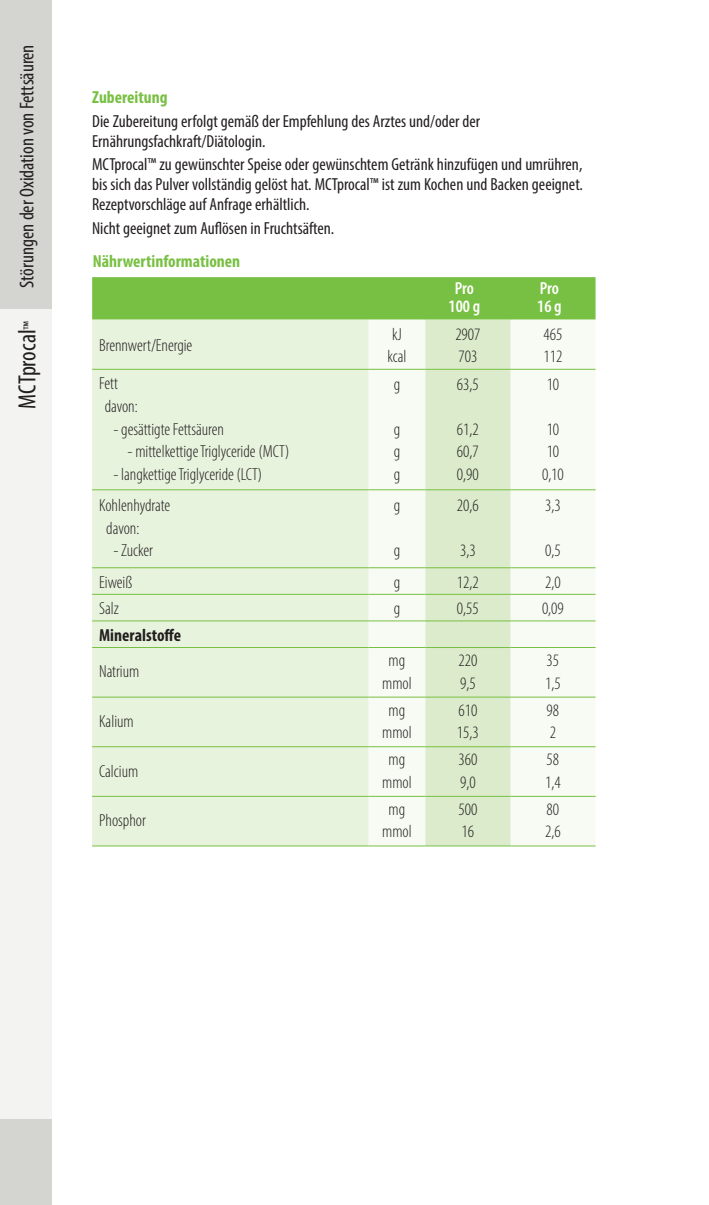
<style>
.page{position:relative;width:709px;height:1205px;background:#fff}
.page>*{position:absolute;margin:0;border:0;box-sizing:border-box;transform-origin:0 0}
.t1{font:condensed 25px "Myriad Pro";color:#231f20}
.t2{font:condensed 20px "Myriad Pro";color:#231f20}
.t3{font:300 condensed 17.5px/22.5px "Myriad Pro";color:#231f20}
.t4{font:condensed 17.5px/20px "Myriad Pro";color:#231f20}
.t5{font:700 condensed 17.5px "Myriad Pro";color:#78c043}
.t6{font:600 condensed 17.5px/17.5px "Myriad Pro";letter-spacing:-.005em;color:#fff;text-align:center}
.t7{font:700 condensed 17.5px "Myriad Pro";color:#231f20}
.s1{font-size:17.5px}
</style>
<div class="page">
<div style="left:92px;top:277px;width:503px;height:43px;background:#78c043"></div>
<div style="left:92px;top:320px;width:277px;height:525px;background:#e8f3de"></div>
<div style="left:369px;top:320px;width:226px;height:525px;background:#f7fbf3"></div>
<svg style="left:425px;top:320px;width:85px;height:525px;fill:#dbebcb"></svg>
<hr style="left:92px;top:369px;width:277px;height:1px;background:#78c043">
<hr style="left:369px;top:369px;width:56px;height:1px;background:#78c043">
<hr style="left:425px;top:369px;width:85px;height:1px;background:#78c043">
<hr style="left:510px;top:369px;width:85px;height:1px;background:#78c043">
<hr style="left:92px;top:489px;width:277px;height:1px;background:#78c043">
<hr style="left:369px;top:489px;width:56px;height:1px;background:#78c043">
<hr style="left:425px;top:489px;width:85px;height:1px;background:#78c043">
<hr style="left:510px;top:489px;width:85px;height:1px;background:#78c043">
<hr style="left:92px;top:567px;width:277px;height:1px;background:#78c043">
<hr style="left:369px;top:567px;width:56px;height:1px;background:#78c043">
<hr style="left:425px;top:567px;width:85px;height:1px;background:#78c043">
<hr style="left:510px;top:567px;width:85px;height:1px;background:#78c043">
<hr style="left:92px;top:594px;width:277px;height:1px;background:#78c043">
<hr style="left:369px;top:594px;width:56px;height:1px;background:#78c043">
<hr style="left:425px;top:594px;width:85px;height:1px;background:#78c043">
<hr style="left:510px;top:594px;width:85px;height:1px;background:#78c043">
<hr style="left:92px;top:620px;width:277px;height:1px;background:#78c043">
<hr style="left:369px;top:620px;width:56px;height:1px;background:#78c043">
<hr style="left:425px;top:620px;width:85px;height:1px;background:#78c043">
<hr style="left:510px;top:620px;width:85px;height:1px;background:#78c043">
<hr style="left:92px;top:647px;width:277px;height:1px;background:#78c043">
<hr style="left:369px;top:647px;width:56px;height:1px;background:#78c043">
<hr style="left:425px;top:647px;width:85px;height:1px;background:#78c043">
<hr style="left:510px;top:647px;width:85px;height:1px;background:#78c043">
<hr style="left:92px;top:697px;width:277px;height:1px;background:#78c043">
<hr style="left:369px;top:697px;width:56px;height:1px;background:#78c043">
<hr style="left:425px;top:697px;width:85px;height:1px;background:#78c043">
<hr style="left:510px;top:697px;width:85px;height:1px;background:#78c043">
<hr style="left:92px;top:746px;width:277px;height:1px;background:#78c043">
<hr style="left:369px;top:746px;width:56px;height:1px;background:#78c043">
<hr style="left:425px;top:746px;width:85px;height:1px;background:#78c043">
<hr style="left:510px;top:746px;width:85px;height:1px;background:#78c043">
<hr style="left:92px;top:796px;width:277px;height:1px;background:#78c043">
<hr style="left:369px;top:796px;width:56px;height:1px;background:#78c043">
<hr style="left:425px;top:796px;width:85px;height:1px;background:#78c043">
<hr style="left:510px;top:796px;width:85px;height:1px;background:#78c043">
<hr style="left:92px;top:845px;width:277px;height:1px;background:#78c043">
<hr style="left:369px;top:845px;width:56px;height:1px;background:#78c043">
<hr style="left:425px;top:845px;width:85px;height:1px;background:#78c043">
<hr style="left:510px;top:845px;width:85px;height:1px;background:#78c043">
<div style="left:0;top:309px;width:52px;height:811px;background:#f3f3f2"></div>
<div style="left:0;top:1120px;width:52px;height:85px;background:#d4d4d0"></div>
<div style="left:0;top:0;width:52px;height:309px;background:#d4d4d0"></div>
<p class="t2" style="left:15px;top:288px;width:245px;rotate:-90deg">Störungen der Oxidation von Fettsäuren</p>
<h1 class="t1" style="left:12px;top:408px;width:89px;rotate:-90deg">MCTprocal<span class="s1">™</span></h1>
<p class="t5" style="left:92px;top:86px;width:77px">Zubereitung</p>
<p class="t4" style="left:92px;top:111px;width:389px">Die Zubereitung erfolgt gemäß der Empfehlung des Arztes und/oder der<br>Ernährungsfachkraft/Diätologin.</p>
<p class="t4" style="left:92px;top:154px;width:492px;text-align:justify">MCTprocal™ zu gewünschter Speise oder gewünschtem Getränk hinzufügen und umrü hren, bis sich das Pulver vollständig gelöst hat. MCTprocal™ ist zum Kochen und Backen geeignet.<br>Rezeptvorschläge auf Anfrage erhältlich.</p>
<p class="t4" style="left:92px;top:218px;width:244px">Nicht geeignet zum Auflösen in Fruchtsäften.</p>
<p class="t5" style="left:93px;top:250px;width:149px">Nährwertinformationen</p>
<p class="t6" style="left:448px;top:280px;width:33px">Pro<br>100 g</p>
<p class="t6" style="left:537px;top:280px;width:26px;text-align:left">Pro<br>16 g</p>
<p class="t3" style="left:99px;top:334px;width:95px">Brennwert/Energie</p>
<p class="t3" style="left:387px;top:322px;width:20px">kJ kcal</p>
<p class="t3" style="left:455px;top:322px;width:27px">2907<br>703</p>
<p class="t3" style="left:543px;top:322px;width:20px">465<br>112</p>
<p class="t3" style="left:105px;top:372px;width:35px;text-indent:-5px">Fett davon:</p>
<p class="t3" style="left:113px;top:417px;width:112px">- gesättigte Fettsäuren</p>
<p class="t3" style="left:128px;top:440px;width:163px">- mittelkettige Triglyceride (MCT)</p>
<p class="t3" style="left:113px;top:462px;width:150px">- langkettige Triglyceride (LCT)</p>
<p class="t3" style="left:457px;top:372px;width:23px">63,5</p>
<p class="t3" style="left:457px;top:417px;width:23px;text-align:justify">61,2<br>60,7<br>0,90</p>
<p class="t3" style="left:546px;top:372px;width:14px">10</p>
<p class="t3" style="left:542px;top:417px;width:23px">10<br>10<br>0,10</p>
<p class="t3" style="left:394px;top:372px;width:8px">g</p>
<p class="t3" style="left:394px;top:417px;width:8px;text-align:justify">g g g</p>
<p class="t3" style="left:106px;top:494px;width:65px;text-indent:-7px">Kohlenhydrate davon:</p>
<p class="t3" style="left:113px;top:539px;width:41px">- Zucker</p>
<p class="t3" style="left:394px;top:494px;width:8px">g</p>
<p class="t3" style="left:394px;top:539px;width:8px">g</p>
<p class="t3" style="left:457px;top:494px;width:23px">20,6</p>
<p class="t3" style="left:460px;top:539px;width:17px">3,3</p>
<p class="t3" style="left:545px;top:494px;width:17px">3,3</p>
<p class="t3" style="left:545px;top:539px;width:17px">0,5</p>
<p class="t3" style="left:99px;top:570px;width:35px">Eiweiß</p>
<p class="t3" style="left:394px;top:570px;width:8px">g</p>
<p class="t3" style="left:457px;top:570px;width:23px">12,2</p>
<p class="t3" style="left:545px;top:570px;width:17px">2,0</p>
<p class="t3" style="left:99px;top:597px;width:21px">Salz</p>
<p class="t3" style="left:394px;top:597px;width:8px">g</p>
<p class="t3" style="left:457px;top:597px;width:23px">0,55</p>
<p class="t3" style="left:542px;top:597px;width:23px">0,09</p>
<p class="t7" style="left:99px;top:624px;width:83px">Mineralstoffe</p>
<p class="t3" style="left:99px;top:660px;width:42px">Natrium</p>
<p class="t3" style="left:382px;top:649px;width:31px;text-align:center">mg mmol</p>
<p class="t3" style="left:458px;top:649px;width:20px">220<br>9,5</p>
<p class="t3" style="left:545px;top:649px;width:17px">35<br>1,5</p>
<p class="t3" style="left:99px;top:710px;width:36px">Kalium</p>
<p class="t3" style="left:382px;top:698px;width:31px;text-align:center">mg mmol</p>
<p class="t3" style="left:457px;top:698px;width:23px">610<br>15,3</p>
<p class="t3" style="left:546px;top:698px;width:14px">98<br>2</p>
<p class="t3" style="left:99px;top:759px;width:41px">Calcium</p>
<p class="t3" style="left:382px;top:748px;width:31px;text-align:center">mg mmol</p>
<p class="t3" style="left:458px;top:748px;width:20px">360<br>9,0</p>
<p class="t3" style="left:545px;top:748px;width:17px">58<br>1,4</p>
<p class="t3" style="left:99px;top:809px;width:48px">Phosphor</p>
<p class="t3" style="left:382px;top:798px;width:31px;text-align:center">mg mmol</p>
<p class="t3" style="left:458px;top:798px;width:20px">500<br>16</p>
<p class="t3" style="left:545px;top:798px;width:17px">80<br>2,6</p>
</div>
